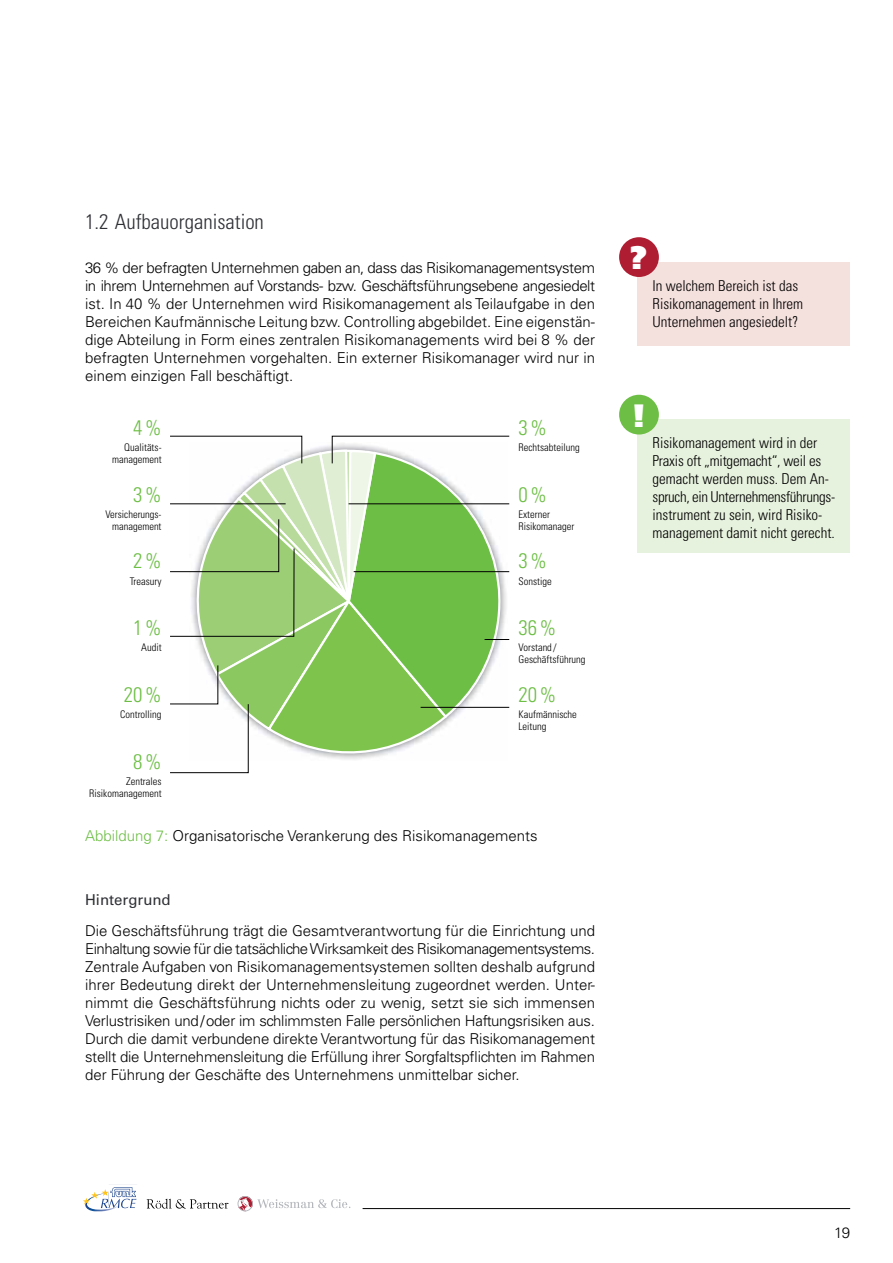
<style>
.page{position:relative;width:893px;height:1263px;background:#fff}
.page>*{position:absolute;margin:0;border:0;box-sizing:border-box;transform-origin:0 0}
.t1{font:900 31.2px "Univers";color:#fff}
.t2{font:300 condensed 21px "Univers";color:#6dbe45}
.t3{font:300 condensed 21px "Univers";color:#2f3035}
.t4{font:300 15px/18px "Univers";color:#000;text-align:justify}
.t5{font:300 condensed 15px/18px "Univers";color:#000}
.t6{font:15px "Univers";color:#2f3035}
.t7{font:300 condensed 10.5px/12px "Univers";color:#000;text-align:right}
.s1{color:#6dbe45}
</style>
<div class="page">
<div style="left:638px;top:262px;width:212px;height:84px;background:#f4e0dd"></div>
<div style="left:638px;top:419px;width:212px;height:133px;background:#e7f2de"></div>
<div style="left:619px;top:237px;width:40px;height:40px;background:#af1d32;border-radius:50%"></div>
<div style="left:619px;top:395px;width:40px;height:40px;background:#6dbe45;border-radius:50%"></div>
<svg style="left:170px;top:436px;width:340px;height:337px"></svg>
<hr style="left:354px;top:571px;width:155px;height:1px;background:#000">
<hr style="left:421px;top:707px;width:88px;height:1px;background:#000">
<svg style="left:147px;top:1199px;width:81px;height:10px"></svg>
<svg style="left:237px;top:1196px;width:113px;height:15px"></svg>
<svg style="left:83px;top:1187px;width:54px;height:24px"></svg>
<hr style="left:363px;top:1208px;width:487px;height:1px;background:#000">
<h2 class="t3" style="left:85px;top:214px;width:180px">1.2 Aufbauorganisation</h2>
<p class="t4" style="left:85px;top:260px;width:512px">36 % der befragten Unternehmen gaben an, dass das Risikomanagementsystem in ihrem Unternehmen auf Vorstands- bzw. Geschäftsführungsebene angesiedelt ist. In 40 % der Unternehmen wird Risikomanagement als Teilaufgabe in den Bereichen Kaufmännische Leitung bzw. Controlling abgebildet. Eine eigenstän&shy;dige Abteilung in Form eines zentralen Risikomanagements wird bei 8 % der befragten Unternehmen vorgehalten. Ein externer Risikomanager wird nur in einem einzigen Fall beschäftigt.</p>
<h2 class="t2" style="left:133px;top:420px;width:30px">4 %</h2>
<p class="t7" style="left:112px;top:442px;width:51px">Qualitäts&shy;management</p>
<h2 class="t2" style="left:133px;top:486px;width:30px">3 %</h2>
<p class="t7" style="left:105px;top:509px;width:58px">Versicherungs&shy;management</p>
<h2 class="t2" style="left:133px;top:553px;width:30px">2 %</h2>
<p class="t7" style="left:130px;top:576px;width:33px">Treasury</p>
<h2 class="t2" style="left:133px;top:620px;width:30px">1 %</h2>
<p class="t7" style="left:141px;top:643px;width:22px">Audit</p>
<h2 class="t2" style="left:124px;top:687px;width:39px">20 %</h2>
<p class="t7" style="left:120px;top:710px;width:43px">Controlling</p>
<h2 class="t2" style="left:133px;top:754px;width:30px">8 %</h2>
<p class="t7" style="left:89px;top:776px;width:74px">Zentrales<br>Risikomanagement</p>
<h2 class="t2" style="left:518px;top:420px;width:30px">3 %</h2>
<p class="t7" style="left:518px;top:442px;width:63px">Rechtsabteilung</p>
<h2 class="t2" style="left:518px;top:486px;width:30px">0 %</h2>
<p class="t7" style="left:518px;top:509px;width:57px;text-align:left">Externer<br>Risikomanager</p>
<h2 class="t2" style="left:518px;top:553px;width:30px">3 %</h2>
<p class="t7" style="left:518px;top:576px;width:35px">Sonstige</p>
<h2 class="t2" style="left:518px;top:620px;width:39px">36 %</h2>
<p class="t7" style="left:518px;top:643px;width:69px;text-align:left">Vorstand /<br>Geschäftsführung</p>
<h2 class="t2" style="left:518px;top:687px;width:39px">20 %</h2>
<p class="t7" style="left:518px;top:710px;width:60px;text-align:left">Kaufmännische<br>Leitung</p>
<p class="t4" style="left:85px;top:828px;width:454px"><span class="s1">Abbildung 7:</span> Organisatorische Verankerung des Risikomanagements</p>
<p class="t6" style="left:85px;top:894px;width:87px">Hintergrund</p>
<p class="t4" style="left:85px;top:923px;width:512px">Die Geschäftsführung trägt die Gesamtverantwortung für die Einrichtung und Einhaltung sowie für die tatsächliche Wirksamkeit des Risikomanagementsystems.<br>Zentrale Aufgaben von Risikomanagementsystemen sollten deshalb aufgrund ihrer Bedeutung direkt der Unternehmensleitung zugeordnet werden. Unter&shy;nimmt die Geschäftsführung nichts oder zu wenig, setzt sie sich immensen Verlustrisiken und / oder im schlimmsten Falle persönlichen Haftungsrisiken aus.<br>Durch die damit verbundene direkte Verantwortung für das Risikomanagement stellt die Unternehmensleitung die Erfüllung ihrer Sorgfaltspflichten im Rahmen der Führung der Geschäfte des Unternehmens unmittelbar sicher.</p>
<h1 class="t1" style="left:630px;top:246px;width:18px">?</h1>
<p class="t5" style="left:652px;top:278px;width:152px">In welchem Bereich ist das<br>Risikomanagement in Ihrem<br>Unternehmen angesiedelt?</p>
<h1 class="t1" style="left:633px;top:405px;width:13px">!</h1>
<p class="t5" style="left:652px;top:435px;width:184px">Risikomanagement wird in der<br>Praxis oft „mitgemacht“, weil es gemacht werden muss. Dem An&shy;spruch, ein Unternehmensführungs&shy;instrument zu sein, wird Risiko&shy;management damit nicht gerecht.</p>
<p class="t4" style="left:834px;top:1225px;width:17px">19</p>
</div>
